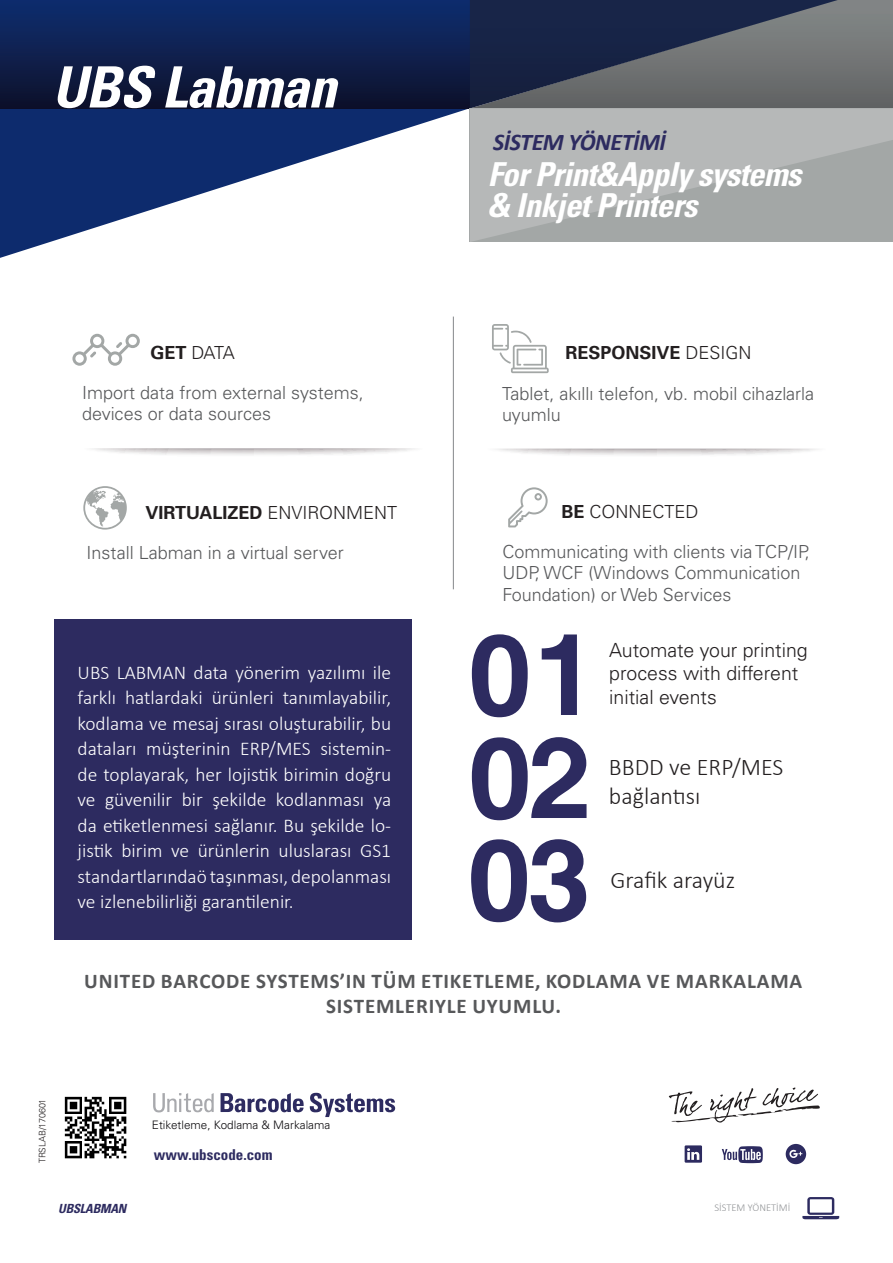
<style>
.page{position:relative;width:893px;height:1263px;background:#fff}
.page>*{position:absolute;margin:0;border:0;box-sizing:border-box;transform-origin:0 0}
.t1{font:italic 700 condensed 57px "Univers";letter-spacing:-.02em;color:#fff}
.t2{font:italic 700 condensed 33px "Univers";letter-spacing:-.02em;color:#fff}
.t3{font:300 24px/28.8px "Calibri";color:#231f20}
.t4{font:italic 700 24px "Calibri";letter-spacing:-.02em;color:#2d2b60}
.t5{font:700 21px/25.2px "Calibri";letter-spacing:.04em;color:#57585a;text-align:center}
.t6{font:300 19.5px/25.5px "Calibri";color:#fff;text-align:justify}
.t7{font:300 19.5px "Univers";color:#231f20}
.t8{font:300 18px/21.6px "Univers";color:#57585a}
.t9{font:700 18px "Univers";color:#231f20}
.t10{font:300 18px "Univers";color:#231f20}
.t11{font:700 condensed 15px "Univers";color:#2d2b60}
.t12{font:italic 700 condensed 12.6px "Univers";letter-spacing:-.02em;color:#2d2b60}
.t13{font:300 11.7px "Univers";color:#0b090c}
.t14{font:300 10.5px "Calibri";color:#939598}
.t15{font:300 9px "Univers";color:#231f20}
.s1{font-weight:700}
.s2{font-weight:300}
</style>
<div class="page">
<div style="left:54px;top:619px;width:358px;height:321px;background:#2d2b60"></div>
<svg style="left:72px;top:334px;width:68px;height:32px"></svg>
<svg style="left:492px;top:324px;width:57px;height:49px"></svg>
<svg style="left:83px;top:486px;width:44px;height:44px"></svg>
<svg style="left:508px;top:487px;width:40px;height:40px"></svg>
<hr style="left:453px;top:317px;width:1px;height:272px;background:#939598">
<svg style="left:472px;top:737px;width:115px;height:83px"></svg>
<svg style="left:471px;top:839px;width:115px;height:83px"></svg>
<svg style="left:472px;top:634px;width:56px;height:83px"></svg>
<svg style="left:542px;top:634px;width:35px;height:81px"></svg>
<svg style="left:669px;top:1087px;width:151px;height:36px"></svg>
<svg style="left:685px;top:1145px;width:17px;height:18px"></svg>
<svg style="left:722px;top:1146px;width:41px;height:17px"></svg>
<div style="left:786px;top:1144px;width:20px;height:20px;background:#2d2b60;border-radius:50%"></div>
<svg style="left:789px;top:1149px;width:13px;height:9px"></svg>
<svg style="left:802px;top:1197px;width:37px;height:22px"></svg>
<img style="left:64px;top:1096px;width:63px;height:63px">
<svg style="left:310px;top:1093px;width:85px;height:24px"></svg>
<svg style="left:221px;top:1093px;width:83px;height:20px"></svg>
<svg style="left:153px;top:1093px;width:61px;height:20px"></svg>
<svg style="left:0;top:108px;width:470px;height:150px"></svg>
<div style="left:0;top:0;width:470px;height:108px;background:linear-gradient(to bottom,#0e2e70,#0e112b)"></div>
<svg style="left:838px;top:0;width:55px;height:108px;background:#727576"></svg>
<svg style="left:470px;top:0;width:368px;height:108px;background:#42495a"></svg>
<svg style="left:470px;top:108px;width:423px;height:134px;background:#aeb1b1"></svg>
<p class="t1" style="left:52px;top:52px;width:286px">UBS Labman</p>
<p class="t4" style="left:493px;top:127px;width:174px">SİSTEM YÖNETİMİ</p>
<p class="t2" style="left:488px;top:154px;width:315px">For Print&amp;Apply systems</p>
<p class="t2" style="left:488px;top:185px;width:211px">&amp; Inkjet Printers</p>
<p class="t10" style="left:150px;top:342px;width:86px"><span class="s1">GET</span> DATA</p>
<p class="t8" style="left:82px;top:381px;width:283px">Import data from external systems,</p>
<p class="t8" style="left:82px;top:403px;width:191px">devices or data sources</p>
<p class="t9" style="left:565px;top:342px;width:188px">RESPONSIVE <span class="s2">DESIGN</span></p>
<p class="t8" style="left:502px;top:383px;width:313px">Tablet, akıllı telefon, vb. mobil cihazlarla uyumlu</p>
<p class="t9" style="left:145px;top:502px;width:253px">VIRTUALIZED <span class="s2">ENVIRONMENT</span></p>
<p class="t10" style="left:561px;top:501px;width:139px"><span class="s1">BE</span> CONNECTED</p>
<p class="t8" style="left:87px;top:542px;width:259px">Install Labman in a virtual server</p>
<p class="t8" style="left:502px;top:540px;width:309px">Communicating with clients via TCP/IP,</p>
<p class="t8" style="left:502px;top:562px;width:300px">UDP, WCF (Windows Communication</p>
<p class="t8" style="left:502px;top:584px;width:231px">Foundation) or Web Services</p>
<p class="t6" style="left:78px;top:659px;width:315px">UBS LABMAN data yönerim yazılımı ile farklı hatlardaki ürünleri tanımlayabilir, kodlama ve mesaj sırası oluşturabilir, bu dataları müşterinin ERP/MES sistemin&shy;de toplayarak, her lojistik birimin doğru ve güvenilir bir şekilde kodlanması ya da etiketlenmesi sağlanır. Bu şekilde lo&shy;jistik birim ve ürünlerin uluslarası GS1 standartlarındaö taşınması, depolanması ve izlenebilirliği garantilenir.</p>
<p class="t7" style="left:609px;top:638px;width:200px">Automate your printing</p>
<p class="t7" style="left:609px;top:662px;width:191px">process with different</p>
<p class="t7" style="left:609px;top:685px;width:109px">initial events</p>
<p class="t3" style="left:609px;top:753px;width:176px">BBDD ve ERP/MES bağlantısı</p>
<p class="t3" style="left:610px;top:865px;width:126px">Grafik arayüz</p>
<p class="t5" style="left:84px;top:968px;width:720px">UNITED BARCODE SYSTEMS’IN TÜM ETIKETLEME, KODLAMA VE MARKALAMA<br>SISTEMLERIYLE UYUMLU.</p>
<p class="t15" style="left:37px;top:1163px;width:66px;rotate:-90deg">TRSLAB/170601</p>
<p class="t12" style="left:58px;top:1201px;width:69px">UBSLABMAN</p>
<p class="t13" style="left:152px;top:1118px;width:180px">Etiketleme, Kodlama &amp; Markalama</p>
<p class="t11" style="left:154px;top:1146px;width:120px">www.ubscode.com</p>
<p class="t14" style="left:714px;top:1201px;width:77px">SİSTEM YÖNETİMİ</p>
</div>
